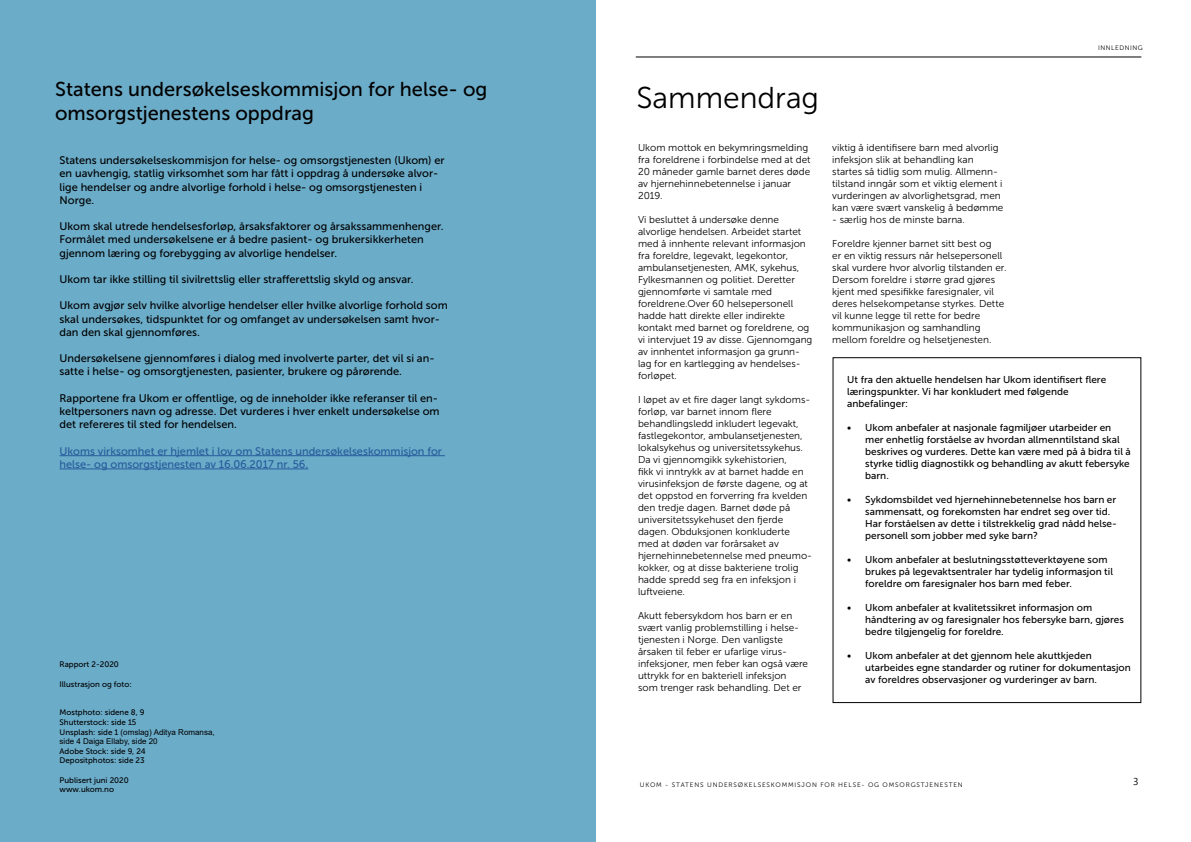
<style>
.page{position:relative;width:1191px;height:842px;background:#fff}
.page>*{position:absolute;margin:0;border:0;box-sizing:border-box;transform-origin:0 0}
.t1{font:30px "Museo Sans 300";color:#000}
.t2{font:20px/24px "Museo Sans 500";color:#000}
.t3{font:11px/13.2px "Museo Sans 500";color:#000}
.t4{font:11px/13.2px "Museo Sans 500";color:#275b9b}
.t5{font:10px/12px "Museo Sans 300";color:#000}
.t6{font:10px/12px "Museo Sans 500";color:#000}
.t7{font:8px/9.6px "Museo Sans 500";color:#000}
.t8{font:8px/9.6px "Arial";color:#000}
.t9{font:6.5px "Museo Sans 300";letter-spacing:.13em;color:#000}
.t10{font:6.5px "Museo Sans 300";letter-spacing:.08em;color:#000}
.s1{font-family:"Museo Sans 500"}
</style>
<div class="page">
<hr style="left:636px;top:56px;width:505px;height:1px;background:#000">
<div style="left:832px;top:357px;width:309px;height:346px;border:1px solid #000"></div>
<div style="left:0;top:0;width:595px;height:842px;background:#6bacc9"></div>
<hr style="left:60px;top:455px;width:385px;height:1px;background:#275b9b">
<hr style="left:60px;top:469px;width:248px;height:1px;background:#275b9b">
<h2 class="t2" style="left:55px;top:77px;width:434px">Statens undersøkelseskommisjon for helse- og omsorgstjenestens oppdrag</h2>
<p class="t3" style="left:60px;top:154px;width:387px">Statens undersøkelseskommisjon for helse- og omsorgstjenesten (Ukom) er en uavhengig, statlig virksomhet som har fått i oppdrag å undersøke alvor&shy;lige hendelser og andre alvorlige forhold i helse- og omsorgstjenesten i Norge.</p>
<p class="t3" style="left:60px;top:220px;width:385px">Ukom skal utrede hendelsesforløp, årsaksfaktorer og årsakssammenhenger.<br>Formålet med undersøkelsene er å bedre pasient- og brukersikkerheten gjennom læring og forebygging av alvorlige hendelser.</p>
<p class="t3" style="left:60px;top:273px;width:356px">Ukom tar ikke stilling til sivilrettslig eller strafferettslig skyld og ansvar.</p>
<p class="t3" style="left:60px;top:299px;width:390px">Ukom avgjør selv hvilke alvorlige hendelser eller hvilke alvorlige forhold som skal undersøkes, tidspunktet for og omfanget av undersøkelsen samt hvor&shy;dan den skal gjennomføres.</p>
<p class="t3" style="left:60px;top:352px;width:376px">Undersøkelsene gjennomføres i dialog med involverte parter, det vil si an&shy;satte i helse- og omsorgtjenesten, pasienter, brukere og pårørende.</p>
<p class="t3" style="left:60px;top:391px;width:381px">Rapportene fra Ukom er offentlige, og de inneholder ikke referanser til en&shy;keltpersoners navn og adresse. Det vurderes i hver enkelt undersøkelse om det refereres til sted for hendelsen.</p>
<p class="t4" style="left:60px;top:444px;width:384px">Ukoms virksomhet er hjemlet i lov om Statens undersøkelseskommisjon for helse- og omsorgstjenesten av 16.06.2017 nr. 56.</p>
<p class="t7" style="left:60px;top:660px;width:61px">Rapport 2-2020</p>
<p class="t7" style="left:60px;top:679px;width:74px">Illustrasjon og foto:</p>
<p class="t7" style="left:60px;top:708px;width:87px">Mostphoto: sidene 8, 9<br>Shutterstock: side 15</p>
<p class="t8" style="left:60px;top:727px;width:157px"><span class="s1">Unsplash: side 1</span> (omslag) Aditya Romansa, side 4 Daiga Ellaby, side 20</p>
<p class="t7" style="left:60px;top:746px;width:88px">Adobe Stock: side 9, 24<br>Depositphotos: side 23</p>
<p class="t7" style="left:60px;top:775px;width:71px">Publisert juni 2020 www.ukom.no</p>
<h1 class="t1" style="left:636px;top:81px;width:184px">Sammendrag</h1>
<p class="t5" style="left:638px;top:142px;width:174px">Ukom mottok en bekymringsmelding fra foreldrene i forbindelse med at det<br>20 måneder gamle barnet deres døde av hjernehinnebetennelse i januar<br>2019.</p>
<p class="t5" style="left:638px;top:214px;width:176px">Vi besluttet å undersøke denne alvorlige hendelsen. Arbeidet startet med å innhente relevant informasjon fra foreldre, legevakt, legekontor, ambulansetjenesten, AMK, sykehus, Fylkesmannen og politiet. Deretter gjennomførte vi samtale med foreldrene.Over 60 helsepersonell hadde hatt direkte eller indirekte kontakt med barnet og foreldrene, og vi intervjuet 19 av disse. Gjennomgang av innhentet informasjon ga grunn&shy;lag for en kartlegging av hendelses&shy;forløpet.</p>
<p class="t5" style="left:638px;top:394px;width:176px">I løpet av et fire dager langt sykdoms&shy;forløp, var barnet innom flere behandlingsledd inkludert legevakt, fastlegekontor, ambulansetjenesten, lokalsykehus og universitetssykehus.<br>Da vi gjennomgikk sykehistorien,<br>fikk vi inntrykk av at barnet hadde en virusinfeksjon de første dagene, og at det oppstod en forverring fra kvelden den tredje dagen. Barnet døde på universitetssykehuset den fjerde dagen. Obduksjonen konkluderte med at døden var forårsaket av hjernehinnebetennelse med pneumo&shy;kokker, og at disse bakteriene trolig hadde spredd seg fra en infeksjon i luftveiene.</p>
<p class="t5" style="left:638px;top:610px;width:172px">Akutt febersykdom hos barn er en svært vanlig problemstilling i helse&shy;tjenesten i Norge. Den vanligste årsaken til feber er ufarlige virus&shy;infeksjoner, men feber kan også være uttrykk for en bakteriell infeksjon som trenger rask behandling. Det er</p>
<p class="t10" style="left:1098px;top:45px;width:46px">INNLEDNING</p>
<p class="t5" style="left:832px;top:142px;width:173px">viktig å identifisere barn med alvorlig infeksjon slik at behandling kan startes så tidlig som mulig. Allmenn&shy;tilstand inngår som et viktig element i vurderingen av alvorlighetsgrad, men kan være svært vanskelig å bedømme</p>
<p class="t5" style="left:832px;top:214px;width:134px">- særlig hos de minste barna.</p>
<p class="t5" style="left:832px;top:238px;width:176px">Foreldre kjenner barnet sitt best og<br>er en viktig ressurs når helsepersonell skal vurdere hvor alvorlig tilstanden er.<br>Dersom foreldre i større grad gjøres kjent med spesifikke faresignaler, vil deres helsekompetanse styrkes. Dette vil kunne legge til rette for bedre kommunikasjon og samhandling mellom foreldre og helsetjenesten.</p>
<p class="t6" style="left:847px;top:373px;width:260px">Ut fra den aktuelle hendelsen har Ukom identifisert flere læringspunkter. Vi har konkludert med følgende anbefalinger:</p>
<p class="t6" style="left:865px;top:421px;width:267px;text-indent:-18px">• Ukom anbefaler at nasjonale fagmiljøer utarbeider en mer enhetlig forståelse av hvordan allmenntilstand skal beskrives og vurderes. Dette kan være med på å bidra til å styrke tidlig diagnostikk og behandling av akutt febersyke barn.</p>
<p class="t6" style="left:865px;top:493px;width:252px;text-indent:-18px">• Sykdomsbildet ved hjernehinnebetennelse hos barn er sammensatt, og forekomsten har endret seg over tid.<br>Har forståelsen av dette i tilstrekkelig grad nådd helse&shy;personell som jobber med syke barn?</p>
<p class="t6" style="left:865px;top:553px;width:249px;text-indent:-18px">• Ukom anbefaler at beslutningsstøtteverktøyene som brukes på legevaktsentraler har tydelig informasjon til foreldre om faresignaler hos barn med feber.</p>
<p class="t6" style="left:865px;top:601px;width:260px;text-indent:-18px">• Ukom anbefaler at kvalitetssikret informasjon om håndtering av og faresignaler hos febersyke barn, gjøres bedre tilgjengelig for foreldre.</p>
<p class="t6" style="left:865px;top:649px;width:267px;text-indent:-18px">• Ukom anbefaler at det gjennom hele akuttkjeden utarbeides egne standarder og rutiner for dokumentasjon av foreldres observasjoner og vurderinger av barn.</p>
<p class="t9" style="left:640px;top:781px;width:324px">UKOM - STATENS UNDERSØKELSESKOMMISJON FOR HELSE- OG OMSORGSTJENESTEN</p>
</div>
